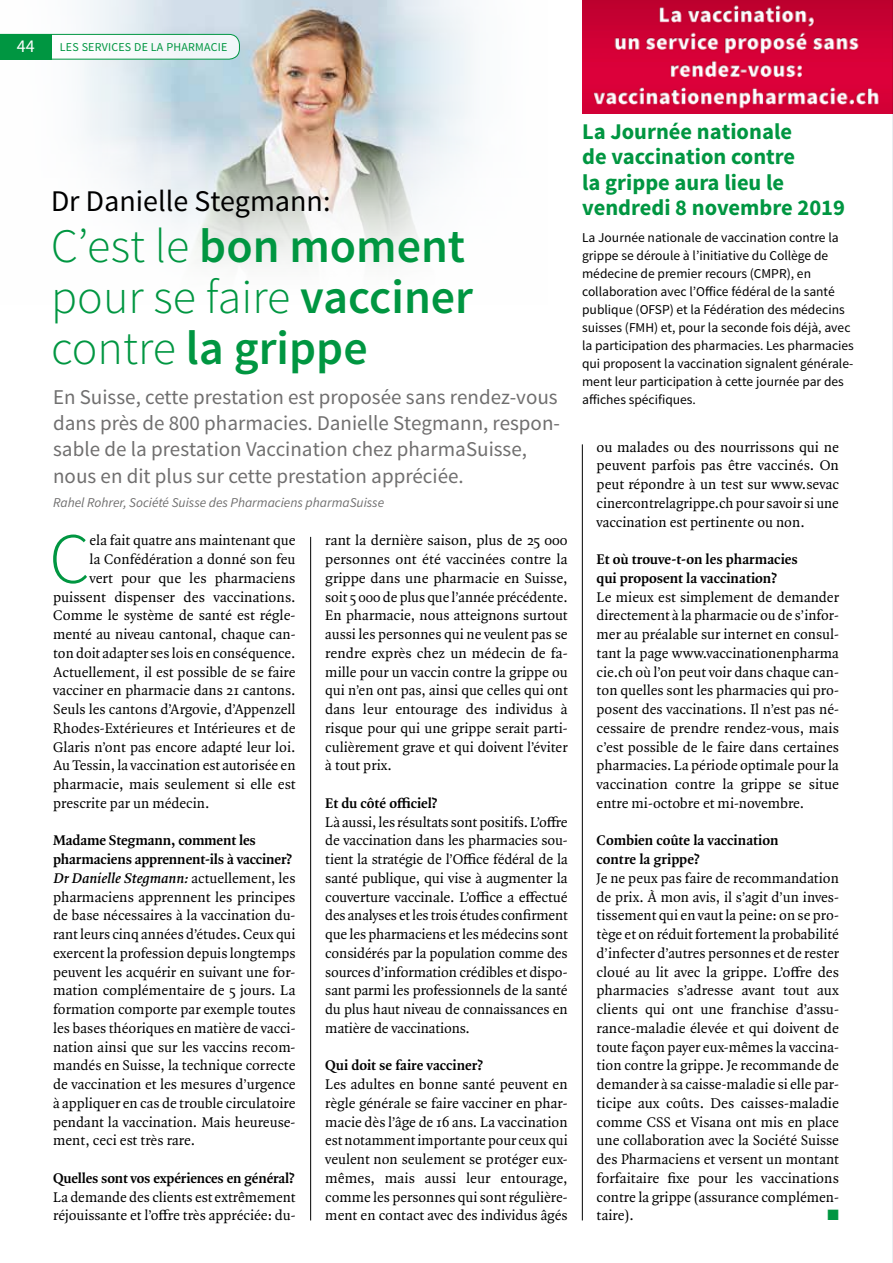
<style>
.page{position:relative;width:893px;height:1263px;background:#fff}
.page>*{position:absolute;margin:0;border:0;box-sizing:border-box;transform-origin:0 0}
.t1{font:300 71.85px "Source Sans Pro";color:#009641}
.t2{font:600 48px/51px "Source Sans Pro";color:#009641}
.t3{font:30px "Source Sans Pro";color:#000}
.t4{font:700 22.5px/25.5px "Source Sans Pro";color:#009641}
.t5{font:21px/26.2px "Source Sans Pro";color:#706f6f}
.t6{font:18px "Source Sans Pro";color:#fff}
.t7{font:15px/18.8px "Quadraat OT";color:#000;text-align:justify}
.t8{font:700 15px/18.8px "Quadraat OT";letter-spacing:-.005em;color:#000}
.t9{font:15px "Zapf Dingbats ITC";color:#009641}
.t10{font:13.5px/18px "Source Sans Pro";color:#000}
.t11{font:italic 13.5px "Source Sans Pro";color:#706f6f}
.t12{font:12px "Source Sans Pro";letter-spacing:.02em;color:#009641}
.s1{font-weight:300}
.s2{font-weight:700}
.s3{font-weight:600;font-style:italic}
</style>
<div class="page">
<img style="left:174px;top:0;width:204px;height:136px">
<svg style="left:0;top:0;width:174px;height:136px"></svg>
<svg style="left:378px;top:0;width:95px;height:136px"></svg>
<svg style="left:87px;top:136px;width:383px;height:129px"></svg>
<hr style="left:310px;top:537px;width:1px;height:683px;background:#000">
<hr style="left:582px;top:444px;width:1px;height:776px;background:#000">
<img style="left:582px;top:0;width:310px;height:114px">
<hr style="left:892px;top:0;width:1px;height:1263px;background:#eaedf1">
<svg style="left:51px;top:34px;width:189px;height:26px"></svg>
<div style="left:0;top:34px;width:51px;height:26px;background:#009641"></div>
<p class="t6" style="left:17px;top:35px;width:19px">44</p>
<p class="t12" style="left:60px;top:39px;width:169px">LES SERVICES DE LA PHARMACIE</p>
<h3 class="t3" style="left:51px;top:182px;width:281px">Dr Danielle Stegmann:</h3>
<h2 class="t2" style="left:51px;top:222px;width:424px"><span class="s1">C’est le</span> bon moment <span class="s1">pour se faire</span> vacciner <span class="s1">contre</span> la grippe</h2>
<h3 class="t5" style="left:53px;top:384px;width:508px">En Suisse, cette prestation est proposée sans rendez-vous dans près de 800 pharmacies. Danielle Stegmann, respon&shy;sable de la prestation Vaccination chez pharmaSuisse, nous en dit plus sur cette prestation appréciée.</h3>
<p class="t11" style="left:53px;top:494px;width:333px">Rahel Rohrer, Société Suisse des Pharmaciens pharmaSuisse</p>
<h1 class="t1" style="left:49px;top:515px;width:42px">C</h1>
<p class="t7" style="left:90px;top:531px;width:207px">ela fait quatre ans maintenant que</p>
<p class="t7" style="left:90px;top:550px;width:208px">la Confédération a donné son feu</p>
<p class="t7" style="left:90px;top:568px;width:207px">vert pour que les pharmaciens</p>
<p class="t7" style="left:53px;top:587px;width:244px">puissent dispenser des vaccinations.</p>
<p class="t7" style="left:53px;top:606px;width:244px">Comme le système de santé est régle-</p>
<p class="t7" style="left:53px;top:625px;width:244px">menté au niveau cantonal, chaque can-</p>
<p class="t7" style="left:53px;top:643px;width:244px">ton doit adapter ses lois en conséquence.</p>
<p class="t7" style="left:53px;top:662px;width:244px">Actuellement, il est possible de se faire</p>
<p class="t7" style="left:53px;top:681px;width:244px">vacciner en pharmacie dans 21 cantons.</p>
<p class="t7" style="left:53px;top:700px;width:244px">Seuls les cantons d’Argovie, d’Appenzell</p>
<p class="t7" style="left:53px;top:718px;width:244px">Rhodes-Extérieures et Intérieures et de</p>
<p class="t7" style="left:53px;top:737px;width:244px">Glaris n’ont pas encore adapté leur loi.</p>
<p class="t7" style="left:53px;top:756px;width:244px">Au Tessin, la vaccination est autorisée en</p>
<p class="t7" style="left:53px;top:775px;width:244px">pharmacie, mais seulement si elle est</p>
<p class="t7" style="left:53px;top:793px;width:158px">prescrite par un médecin.</p>
<p class="t7" style="left:53px;top:831px;width:244px;text-align:left"><span class="s2">Madame Stegmann, comment les pharmaciens apprennent-ils à vacciner?<br></span><span class="s3">Dr Danielle Stegmann:</span> actuellement, les pharmaciens apprennent les principes de base nécessaires à la vaccination du&shy;rant leurs cinq années d’études. Ceux qui exercent la profession depuis longtemps peuvent les acquérir en suivant une for&shy;mation complémentaire de 5 jours. La formation comporte par exemple toutes les bases théoriques en matière de vacci&shy;nation ainsi que sur les vaccins recom&shy;mandés en Suisse, la technique correcte de vaccination et les mesures d’urgence à appliquer en cas de trouble circulatoire pendant la vaccination. Mais heureuse&shy;ment, ceci est très rare.</p>
<p class="t8" style="left:53px;top:1168px;width:243px">Quelles sont vos expériences en général?</p>
<p class="t7" style="left:53px;top:1187px;width:244px">La demande des clients est extrêmement réjouissante et l’offre très appréciée: du-</p>
<p class="t7" style="left:325px;top:531px;width:244px">rant la dernière saison, plus de 25 000 personnes ont été vaccinées contre la grippe dans une pharmacie en Suisse, soit 5 000 de plus que l’année précédente.<br>En pharmacie, nous atteignons surtout aussi les personnes qui ne veulent pas se rendre exprès chez un médecin de fa&shy;mille pour un vaccin contre la grippe ou qui n’en ont pas, ainsi que celles qui ont dans leur entourage des individus à risque pour qui une grippe serait parti&shy;culièrement grave et qui doivent l’éviter à tout prix.</p>
<p class="t8" style="left:325px;top:793px;width:114px">Et du côté officiel?</p>
<p class="t7" style="left:325px;top:812px;width:244px">Là aussi, les résultats sont positifs. L’offre de vaccination dans les pharmacies sou&shy;tient la stratégie de l’Office fédéral de la santé publique, qui vise à augmenter la couverture vaccinale. L’office a effectué des analyses et les trois études confirment que les pharmaciens et les médecins sont considérés par la population comme des sources d’information crédibles et dispo&shy;sant parmi les professionnels de la santé du plus haut niveau de connaissances en matière de vaccinations.</p>
<p class="t8" style="left:325px;top:1056px;width:159px">Qui doit se faire vacciner?</p>
<p class="t7" style="left:325px;top:1075px;width:244px">Les adultes en bonne santé peuvent en règle générale se faire vacciner en phar&shy;macie dès l’âge de 16 ans. La vaccination est notamment importante pour ceux qui veulent non seulement se protéger eux&shy;mêmes, mais aussi leur entourage, comme les personnes qui sont régulière&shy;ment en contact avec des individus âgés</p>
<h3 class="t4" style="left:582px;top:119px;width:264px">La Journée nationale<br>de vaccination contre<br>la grippe aura lieu le vendredi 8 novembre 2019</h3>
<p class="t10" style="left:582px;top:228px;width:273px">La Journée nationale de vaccination contre la grippe se déroule à l’initiative du Collège de médecine de premier recours (CMPR), en collaboration avec l’Office fédéral de la santé publique (OFSP) et la Fédération des médecins suisses (FMH) et, pour la seconde fois déjà, avec la participation des pharmacies. Les pharmacies qui proposent la vaccination signalent générale&shy;ment leur participation à cette journée par des affiches spécifiques.</p>
<p class="t7" style="left:597px;top:437px;width:244px">ou malades ou des nourrissons qui ne peuvent parfois pas être vaccinés. On peut répondre à un test sur www.sevac cinercontrelagrippe.ch pour savoir si une vaccination est pertinente ou non.</p>
<p class="t8" style="left:597px;top:550px;width:203px">Et où trouve-t-on les pharmacies qui proposent la vaccination?</p>
<p class="t7" style="left:597px;top:587px;width:244px">Le mieux est simplement de demander directement à la pharmacie ou de s’infor&shy;mer au préalable sur internet en consul&shy;tant la page www.vaccinationenpharma cie.ch où l’on peut voir dans chaque can&shy;ton quelles sont les pharmacies qui pro&shy;posent des vaccinations. Il n’est pas né&shy;cessaire de prendre rendez-vous, mais c’est possible de le faire dans certaines pharmacies. La période optimale pour la vaccination contre la grippe se situe entre mi-octobre et mi-novembre.</p>
<p class="t8" style="left:597px;top:831px;width:183px">Combien coûte la vaccination contre la grippe?</p>
<p class="t7" style="left:597px;top:868px;width:244px">Je ne peux pas faire de recommandation de prix. À mon avis, il s’agit d’un inves&shy;tissement qui en vaut la peine: on se pro&shy;tège et on réduit fortement la probabilité d’infecter d’autres personnes et de rester cloué au lit avec la grippe. L’offre des pharmacies s’adresse avant tout aux clients qui ont une franchise d’assu&shy;rance-maladie élevée et qui doivent de toute façon payer eux-mêmes la vaccina&shy;tion contre la grippe. Je recommande de demander à sa caisse-maladie si elle par&shy;ticipe aux coûts. Des caisses-maladie comme CSS et Visana ont mis en place une collaboration avec la Société Suisse des Pharmaciens et versent un montant forfaitaire fixe pour les vaccinations contre la grippe (assurance complémen&shy;taire).</p>
<p class="t9" style="left:827px;top:1208px;width:13px">■</p>
</div>
